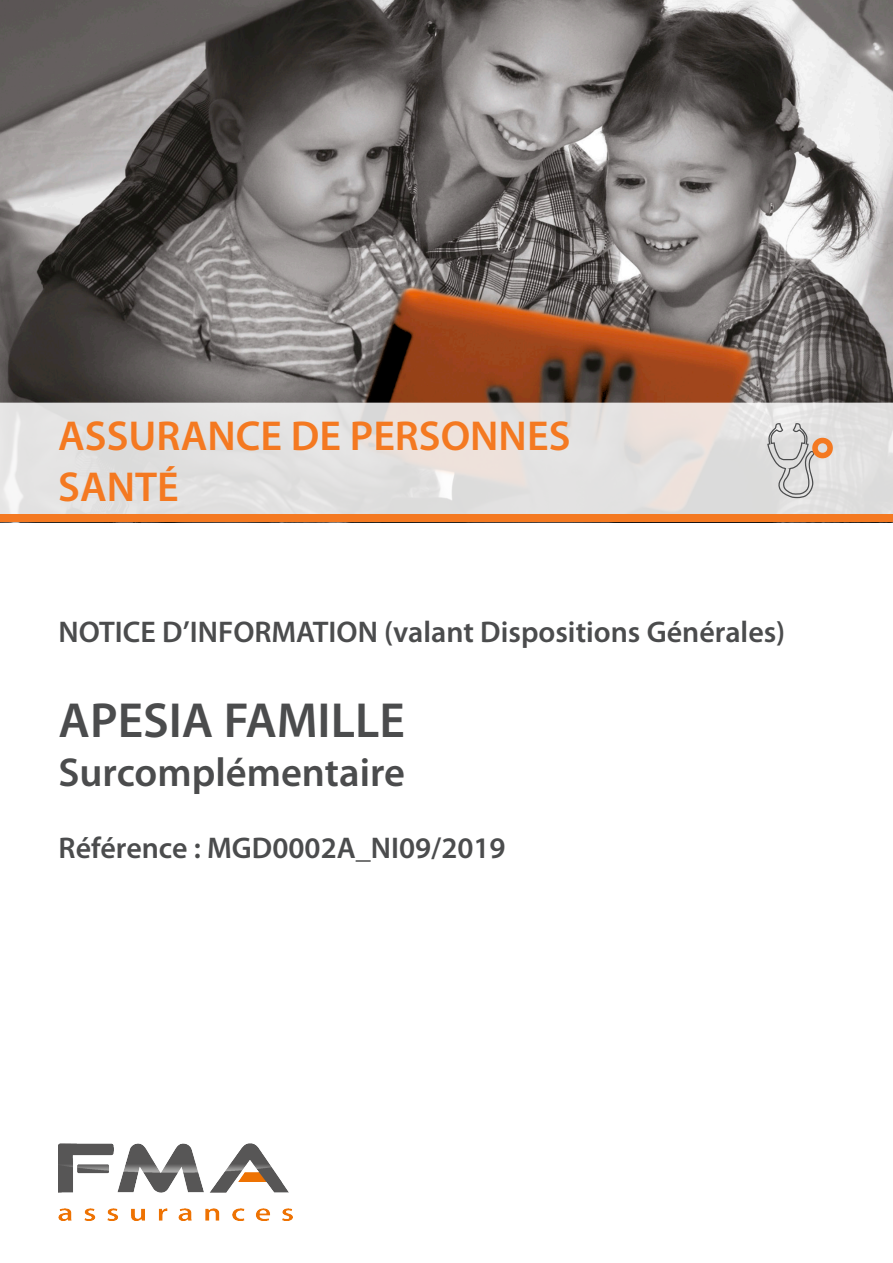
<style>
.page{position:relative;width:893px;height:1263px;background:#fff}
.page>*{position:absolute;margin:0;border:0;box-sizing:border-box;transform-origin:0 0}
.t1{font:600 49.5px "Myriad Pro";color:#4b4c4d}
.t2{font:600 42px "Myriad Pro";color:#f47921}
.t3{font:600 40.5px "Myriad Pro";color:#4b4c4d}
.t4{font:600 30px "Myriad Pro";color:#4b4c4d}
</style>
<div class="page">
<img style="left:0;top:0;width:893px;height:403px">
<div style="left:0;top:403px;width:893px;height:111px;background:#e3e1e0"></div>
<div style="left:0;top:514px;width:893px;height:8px;background:#f47921"></div>
<svg style="left:767px;top:423px;width:66px;height:75px"></svg>
<img style="left:58px;top:1144px;width:234px;height:76px">
<p class="t2" style="left:58px;top:409px;width:514px">ASSURANCE DE PERSONNES</p>
<p class="t2" style="left:58px;top:460px;width:122px">SANTÉ</p>
<p class="t4" style="left:59px;top:613px;width:728px">NOTICE D’INFORMATION (valant Dispositions Générales)</p>
<p class="t1" style="left:59px;top:689px;width:348px">APESIA FAMILLE</p>
<p class="t3" style="left:59px;top:746px;width:348px">Surcomplémentaire</p>
<p class="t4" style="left:59px;top:829px;width:449px">Référence : MGD0002A_NI09/2019</p>
</div>
